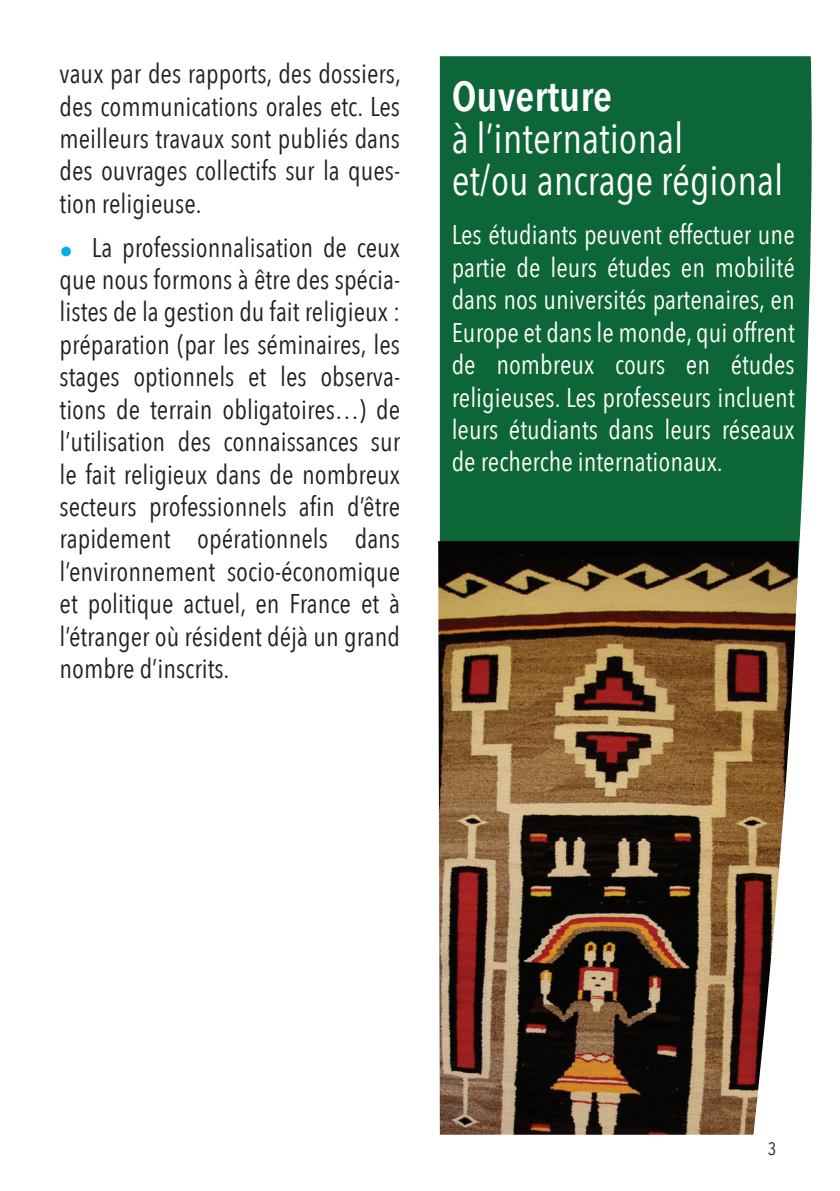
<style>
.page{position:relative;width:840px;height:1191px;background:#fff}
.page>*{position:absolute;margin:0;border:0;box-sizing:border-box;transform-origin:0 0}
.t1{font:42px/42px "Avenir Next Condensed";color:#fff}
.t2{font:600 42px "Avenir Next Condensed";color:#fff}
.t3{font:27px/32.4px "Avenir Next Condensed";color:#231f20;text-align:justify}
.t4{font:27px/32.4px "Avenir Next Condensed";color:#fff;text-align:justify}
.t5{font:18px "Avenir Next Condensed";color:#231f20}
.s1{font-weight:600;color:#00aeef}
</style>
<div class="page">
<div style="left:439px;top:56px;width:373px;height:513px;background:#0c6638"></div>
<img style="left:438px;top:541px;width:360px;height:593px">
<p class="t3" style="left:60px;top:56px;width:342px">vaux par des rapports, des dossiers, des communications orales etc. Les meilleurs travaux sont publiés dans des ouvrages collectifs sur la ques&shy;tion religieuse.</p>
<p class="t3" style="left:60px;top:230px;width:342px"><span class="s1">•</span> La professionnalisation de ceux que nous formons à être des spécia&shy;listes de la gestion du fait religieux : préparation (par les séminaires, les stages optionnels et les observa&shy;tions de terrain obligatoires…) de l’utilisation des connaissances sur le fait religieux dans de nombreux secteurs professionnels afin d’être rapidement opérationnels dans l’environnement socio-économique et politique actuel, en France et à l’étranger où résident déjà un grand nombre d’inscrits.</p>
<h1 class="t2" style="left:451px;top:60px;width:162px">Ouverture</h1>
<h1 class="t1" style="left:451px;top:115px;width:333px">à l’international<br>et/ou ancrage régional</h1>
<p class="t4" style="left:451px;top:217px;width:344px">Les étudiants peuvent effectuer une partie de leurs études en mobilité dans nos universités partenaires, en Europe et dans le monde, qui offrent de nombreux cours en études religieuses. Les professeurs incluent leurs étudiants dans leurs réseaux de recherche internationaux.</p>
<p class="t5" style="left:767px;top:1133px;width:10px">3</p>
</div>
